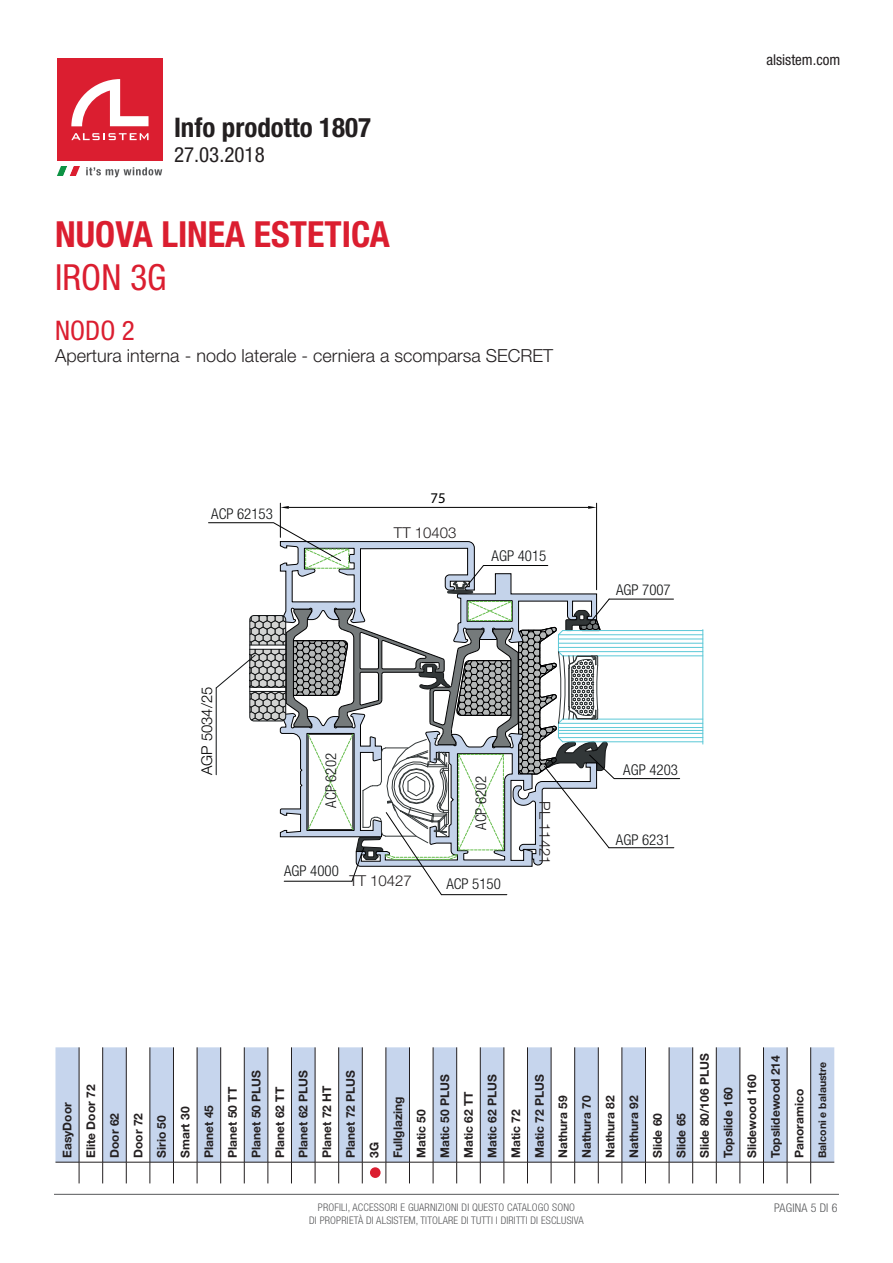
<style>
.page{position:relative;width:893px;height:1263px;background:#fff}
.page>*{position:absolute;margin:0;border:0;box-sizing:border-box;transform-origin:0 0}
.t1{font:700 condensed 36px "Helvetica Neue LT Std";color:#db1e30}
.t2{font:condensed 36px "Helvetica Neue LT Std";color:#db1e30}
.t3{font:700 condensed 27px "Helvetica Neue LT Std";color:#231f20}
.t4{font:condensed 27px "Helvetica Neue LT Std";color:#db1e30}
.t5{font:condensed 21px "Helvetica Neue LT Std";color:#231f20}
.t6{font:300 18px "Helvetica Neue LT Std";color:#231f20}
.t7{font:300 15px "Helvetica Neue LT Std";color:#231f20}
.t8{font:condensed 15px "Helvetica Neue LT Std";color:#231f20}
.t9{font:300 condensed 14.85px "Helvetica Neue LT Std";color:#111314}
.t10{font:300 14.85px "Helvetica Neue LT Std";color:#000001}
.t11{font:14.85px "Myriad Pro";color:#000001}
.t12{font:700 12px/23.5px "Helvetica Neue LT Std";color:#231f20}
.t13{font:300 condensed 12px "Helvetica Neue LT Std";letter-spacing:.015em;color:#57585a}
.t14{font:300 condensed 10.5px/12.6px "Helvetica Neue LT Std";letter-spacing:.015em;color:#57585a;text-align:center}
.t15{font:700 10.5px "Helvetica Neue LT Std";color:#231f20}
</style>
<div class="page">
<hr style="left:280px;top:503px;width:1px;height:34px;background:#000001">
<hr style="left:596px;top:503px;width:1px;height:87px;background:#000001">
<hr style="left:289px;top:507px;width:299px;height:1px;background:#000001">
<svg style="left:280px;top:506px;width:9px;height:3px"></svg>
<svg style="left:588px;top:506px;width:9px;height:3px"></svg>
<hr style="left:563px;top:630px;width:140px;height:1px;background:#5bc8d7">
<hr style="left:558px;top:634px;width:145px;height:1px;background:#5bc8d7">
<hr style="left:558px;top:639px;width:145px;height:1px;background:#5bc8d7">
<hr style="left:558px;top:643px;width:145px;height:1px;background:#5bc8d7">
<hr style="left:558px;top:647px;width:145px;height:1px;background:#5bc8d7">
<hr style="left:558px;top:651px;width:145px;height:1px;background:#5bc8d7">
<hr style="left:563px;top:656px;width:140px;height:1px;background:#5bc8d7">
<hr style="left:563px;top:719px;width:140px;height:1px;background:#5bc8d7">
<hr style="left:558px;top:723px;width:145px;height:1px;background:#5bc8d7">
<hr style="left:558px;top:727px;width:145px;height:1px;background:#5bc8d7">
<hr style="left:558px;top:730px;width:145px;height:1px;background:#5bc8d7">
<hr style="left:558px;top:733px;width:145px;height:1px;background:#5bc8d7">
<hr style="left:558px;top:737px;width:145px;height:1px;background:#5bc8d7">
<hr style="left:563px;top:741px;width:140px;height:1px;background:#5bc8d7">
<hr style="left:703px;top:630px;width:1px;height:114px;background:#5bc8d7">
<svg style="left:208px;top:522px;width:472px;height:373px"></svg>
<div style="left:57px;top:58px;width:106px;height:102px;background:#db1e30"></div>
<svg style="left:71px;top:133px;width:78px;height:7px"></svg>
<svg style="left:71px;top:79px;width:78px;height:47px"></svg>
<svg style="left:57px;top:167px;width:105px;height:10px"></svg>
<hr style="left:54px;top:1194px;width:785px;height:1px;background:#57585a">
<svg style="left:55px;top:1047px;width:779px;height:136px"></svg>
<div style="left:370px;top:1167px;width:11px;height:11px;background:#db1e30;border-radius:50%"></div>
<h2 class="t3" style="left:174px;top:111px;width:199px">Info prodotto 1807</h2>
<h3 class="t5" style="left:174px;top:143px;width:92px">27.03.2018</h3>
<h1 class="t1" style="left:55px;top:212px;width:336px">NUOVA LINEA ESTETICA</h1>
<h1 class="t2" style="left:55px;top:257px;width:113px">IRON 3G</h1>
<h2 class="t4" style="left:55px;top:315px;width:81px">NODO 2</h2>
<h3 class="t6" style="left:55px;top:344px;width:499px">Apertura interna - nodo laterale - cerniera a scomparsa SECRET</h3>
<p class="t9" style="left:211px;top:505px;width:63px">ACP 62153</p>
<p class="t11" style="left:430px;top:489px;width:17px">75</p>
<p class="t7" style="left:394px;top:523px;width:64px">TT 10403</p>
<p class="t9" style="left:492px;top:547px;width:56px">AGP 4015</p>
<p class="t10" style="left:198px;top:775px;width:90px;rotate:-90deg">AGP 5034/25</p>
<p class="t9" style="left:322px;top:807px;width:56px;rotate:-90deg">ACP 6202</p>
<p class="t9" style="left:284px;top:862px;width:56px">AGP 4000</p>
<p class="t7" style="left:349px;top:871px;width:64px">TT 10427</p>
<p class="t9" style="left:472px;top:830px;width:56px;rotate:-90deg">ACP 6202</p>
<p class="t9" style="left:446px;top:876px;width:56px">ACP 5150</p>
<p class="t7" style="left:554px;top:801px;width:65px;rotate:90deg">PL 11421</p>
<p class="t9" style="left:616px;top:581px;width:56px">AGP 7007</p>
<p class="t9" style="left:623px;top:761px;width:56px">AGP 4203</p>
<p class="t9" style="left:616px;top:831px;width:56px">AGP 6231</p>
<p class="t8" style="left:766px;top:51px;width:75px">alsistem.com</p>
<p class="t12" style="left:55px;top:1158px;width:106px;rotate:-90deg">EasyDoor<br>Elite Door 72<br>Door 62<br>Door 72<br>Sirio 50<br>Smart 30<br>Planet 45<br>Planet 50 TT<br>Planet 50 PLUS<br>Planet 62 TT<br>Planet 62 PLUS<br>Planet 72 HT<br>Planet 72 PLUS<br>3G<br>Fullglazing<br>Matic 50<br>Matic 50 PLUS<br>Matic 62 TT<br>Matic 62 PLUS<br>Matic 72<br>Matic 72 PLUS<br>Nathura 59<br>Nathura 70<br>Nathura 82<br>Nathura 92<br>Slide 60<br>Slide 65<br>Slide 80/106 PLUS<br>Topslide 160<br>Slidewood 160<br>Topslidewood 214<br>Panoramico</p>
<p class="t15" style="left:816px;top:1158px;width:98px;rotate:-90deg">Balconi e balaustre</p>
<p class="t9" style="left:519px;top:1106px;width:56px">AGP 7007</p>
<p class="t14" style="left:309px;top:1201px;width:276px">PROFILI, ACCESSORI E GUARNIZIONI DI QUESTO CATALOGO SONO<br>DI PROPRIETÀ DI ALSISTEM, TITOLARE DI TUTTI I DIRITTI DI ESCLUSIVA</p>
<p class="t13" style="left:774px;top:1201px;width:65px">PAGINA 5 DI 6</p>
</div>
